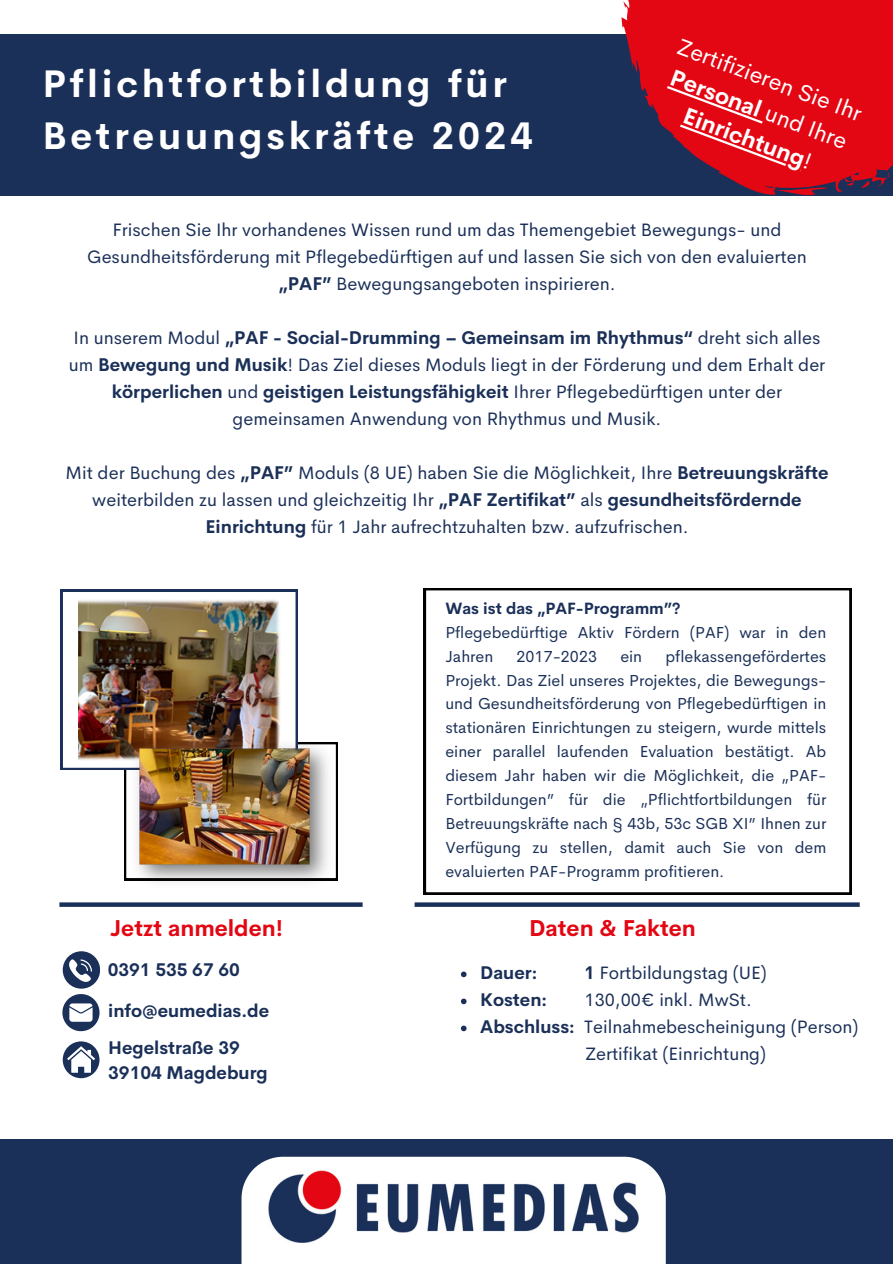
<style>
.page{position:relative;width:893px;height:1264px;background:#fff}
.page>*{position:absolute;margin:0;border:0;box-sizing:border-box;transform-origin:0 0}
.t1{font:700 37.65px/52.3px "Cerebri Sans";letter-spacing:.1em;color:#fff}
.t2{font:22.95px/31.5px "Cerebri Sans";color:#fff;text-align:center}
.t3{font:700 22.5px "Cerebri Sans";color:#e30613}
.t4{font:18px/27px "Cerebri Sans";color:#1b3058;text-align:center}
.t5{font:700 18px "Cerebri Sans";color:#1b3058}
.t6{font:16.05px/24px "Cerebri Sans";color:#1b3058}
.t7{font:700 16.05px "Cerebri Sans";color:#1b3058}
.s1{font-weight:700}
</style>
<div class="page">
<div style="left:0;top:1139px;width:892px;height:124px;background:#1b3058"></div>
<svg style="left:241px;top:1156px;width:424px;height:107px;background:#f1f2f4"></svg>
<div style="left:63px;top:1041px;width:36px;height:37px;background:#1b3058;border-radius:50%"></div>
<svg style="left:67px;top:1046px;width:28px;height:26px"></svg>
<svg style="left:62px;top:994px;width:37px;height:37px"></svg>
<svg style="left:63px;top:951px;width:37px;height:37px"></svg>
<div style="left:0;top:34px;width:892px;height:161px;background:#1b3058"></div>
<svg style="left:59px;top:902px;width:303px;height:4px"></svg>
<svg style="left:414px;top:902px;width:445px;height:4px;background:#314468"></svg>
<svg style="left:61px;top:589px;width:277px;height:291px"></svg>
<img style="left:79px;top:599px;width:203px;height:163px">
<img style="left:129px;top:733px;width:204px;height:149px">
<svg style="left:424px;top:588px;width:427px;height:306px"></svg>
<svg style="left:461px;top:971px;width:5px;height:6px"></svg>
<svg style="left:461px;top:998px;width:5px;height:6px"></svg>
<svg style="left:461px;top:1025px;width:5px;height:6px"></svg>
<svg style="left:621px;top:0;width:271px;height:195px;fill:#e30613"></svg>
<svg style="left:667px;top:86px;width:133px;height:85px;background:#d31422"></svg>
<img style="left:269px;top:1170px;width:369px;height:72px">
<p class="t1" style="left:42px;top:57px;width:492px">Pflichtfortbildung für<br>Betreuungskräfte 2024</p>
<p class="t2" style="left:684px;top:30px;width:196px;rotate:21deg">Zertifizieren Sie Ihr<br><span class="s1">Personal</span> und Ihre<br><span class="s1">Einrichtung</span>!</p>
<p class="t4" style="left:87px;top:216px;width:721px">Frischen Sie Ihr vorhandenes Wissen rund um das Themengebiet Bewegungs- und<br>Gesundheitsförderung mit Pflegebedürftigen auf und lassen Sie sich von den evaluierten <span class="s1">„PAF”</span> Bewegungsangeboten inspirieren.</p>
<p class="t4" style="left:69px;top:324px;width:758px">In unserem Modul <span class="s1">„PAF - Social-Drumming – Gemeinsam im Rhythmus“</span> dreht sich alles um <span class="s1">Bewegung und Musik</span>! Das Ziel dieses Moduls liegt in der Förderung und dem Erhalt der <span class="s1">körperlichen</span> und <span class="s1">geistigen Leistungsfähigkeit</span> Ihrer Pflegebedürftigen unter der gemeinsamen Anwendung von Rhythmus und Musik.</p>
<p class="t4" style="left:66px;top:459px;width:764px">Mit der Buchung des <span class="s1">„PAF”</span> Moduls (8 UE) haben Sie die Möglichkeit, Ihre <span class="s1">Betreuungskräfte </span>weiterbilden zu lassen und gleichzeitig Ihr <span class="s1">„PAF Zertifikat”</span> als <span class="s1">gesundheitsfördernde<br>Einrichtung</span> für 1 Jahr aufrechtzuhalten bzw. aufzufrischen.</p>
<p class="t3" style="left:110px;top:914px;width:174px">Jetzt anmelden!</p>
<p class="t5" style="left:108px;top:957px;width:134px">0391 535 67 60</p>
<p class="t5" style="left:108px;top:998px;width:162px">info@eumedias.de</p>
<p class="t5" style="left:108px;top:1036px;width:133px">Hegelstraße 39</p>
<p class="t5" style="left:108px;top:1060px;width:161px">39104 Magdeburg</p>
<p class="t7" style="left:445px;top:597px;width:237px">Was ist das „PAF-Programm”?</p>
<p class="t6" style="left:445px;top:620px;width:382px">Pflegebedürftige Aktiv Fördern (PAF) war in den<br>Jahren</p>
<p class="t6" style="left:445px;top:644px;width:382px;text-align:justify;text-indent:220px">pflekassengefördertes Projekt. Das Ziel unseres Projektes, die Bewegungs&shy;und Gesundheitsförderung von Pflegebedürftigen in stationären Einrichtungen zu steigern, wurde mittels einer parallel laufenden Evaluation bestätigt. Ab diesem Jahr haben wir die Möglichkeit, die „PAF-Fortbildungen” für die „Pflichtfortbildungen für Betreuungskräfte nach § 43b, 53c SGB XI” Ihnen zur Verfügung zu stellen, damit auch Sie von dem evaluierten PAF-Programm profitieren.</p>
<p class="t6" style="left:516px;top:644px;width:82px">2017-2023</p>
<p class="t6" style="left:620px;top:644px;width:23px">ein</p>
<p class="t3" style="left:529px;top:914px;width:168px">Daten &amp; Fakten</p>
<p class="t5" style="left:480px;top:961px;width:58px">Dauer:</p>
<p class="t4" style="left:584px;top:959px;width:184px"><span class="s1">1</span> Fortbildungstag (UE)</p>
<p class="t5" style="left:480px;top:988px;width:68px">Kosten:</p>
<p class="t4" style="left:584px;top:986px;width:169px">130,00€ inkl. MwSt.</p>
<p class="t4" style="left:480px;top:1013px;width:379px"><span class="s1">Abschluss:</span> Teilnahmebescheinigung (Person)</p>
<p class="t4" style="left:585px;top:1040px;width:182px">Zertifikat (Einrichtung)</p>
</div>
